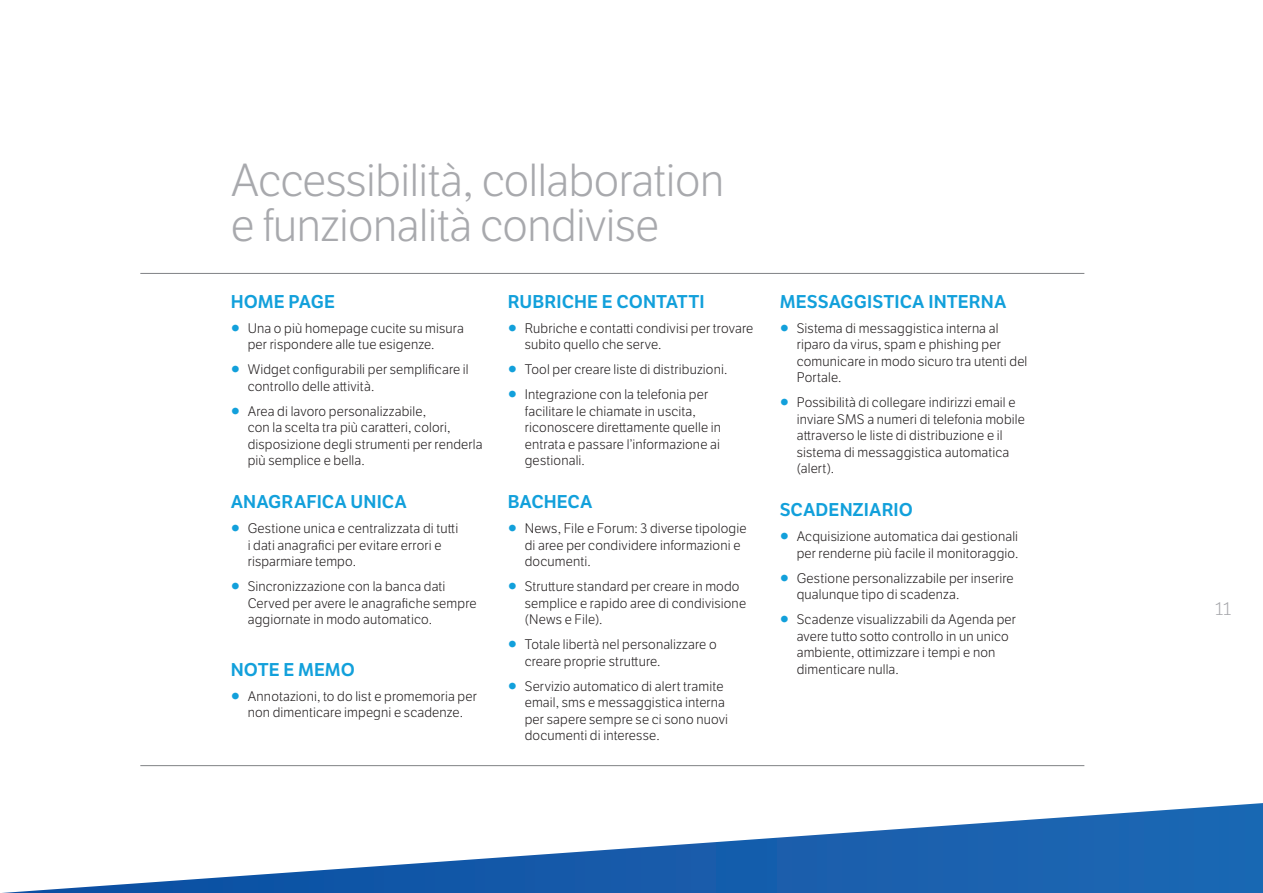
<style>
.page{position:relative;width:1263px;height:893px;background:#fff}
.page>*{position:absolute;margin:0;border:0;box-sizing:border-box;transform-origin:0 0}
.t1{font:300 45px/45px "LFT Etica";letter-spacing:-.01em;color:#a8a9ad}
.t2{font:600 18px "LFT Etica";letter-spacing:.005em;color:#12a0db}
.t3{font:300 18px "LFT Etica";color:#a8a9ad}
.t4{font:300 13.5px/16.5px "LFT Etica";letter-spacing:.01em;color:#231f20}
.s1{font-family:"Ocean Sans Std";font-weight:700;font-size:24px;color:#12a0db}
</style>
<div class="page">
<svg style="left:2px;top:803px;width:1261px;height:90px"></svg>
<hr style="left:140px;top:273px;width:944px;height:1px;background:#808285">
<hr style="left:140px;top:765px;width:944px;height:1px;background:#808285">
<h1 class="t1" style="left:231px;top:159px;width:495px">Accessibilità, collaboration e funzionalità condivise</h1>
<h2 class="t2" style="left:231px;top:290px;width:106px">HOME PAGE</h2>
<p class="t4" style="left:248px;top:320px;width:218px;text-indent:-17px"><span class="s1">•</span> Una o più homepage cucite su misura per rispondere alle tue esigenze.</p>
<p class="t4" style="left:248px;top:362px;width:223px;text-indent:-17px"><span class="s1">•</span> Widget configurabili per semplificare il controllo delle attività.</p>
<p class="t4" style="left:248px;top:403px;width:236px;text-indent:-17px"><span class="s1">•</span> Area di lavoro personalizzabile,<br>con la scelta tra più caratteri, colori, disposizione degli strumenti per renderla più semplice e bella.</p>
<h2 class="t2" style="left:231px;top:491px;width:178px">ANAGRAFICA UNICA</h2>
<p class="t4" style="left:248px;top:521px;width:212px;text-indent:-17px"><span class="s1">•</span> Gestione unica e centralizzata di tutti i dati anagrafici per evitare errori e risparmiare tempo.</p>
<p class="t4" style="left:248px;top:579px;width:230px;text-indent:-17px"><span class="s1">•</span> Sincronizzazione con la banca dati<br>Cerved per avere le anagrafiche sempre aggiornate in modo automatico.</p>
<h2 class="t2" style="left:231px;top:658px;width:126px">NOTE E MEMO</h2>
<p class="t4" style="left:231px;top:688px;width:248px;text-align:center"><span class="s1">•</span> Annotazioni, to do list e promemoria per non dimenticare impegni e scadenze.</p>
<h2 class="t2" style="left:508px;top:290px;width:198px">RUBRICHE E CONTATTI</h2>
<p class="t4" style="left:525px;top:320px;width:230px;text-indent:-17px"><span class="s1">•</span> Rubriche e contatti condivisi per trovare subito quello che serve.</p>
<p class="t4" style="left:508px;top:362px;width:221px"><span class="s1">•</span> Tool per creare liste di distribuzioni.</p>
<p class="t4" style="left:525px;top:387px;width:198px;text-indent:-17px"><span class="s1">•</span> Integrazione con la telefonia per facilitare le chiamate in uscita, riconoscere direttamente quelle in entrata e passare l’informazione ai gestionali.</p>
<h2 class="t2" style="left:508px;top:491px;width:86px">BACHECA</h2>
<p class="t4" style="left:525px;top:521px;width:223px;text-indent:-17px"><span class="s1">•</span> News, File e Forum: 3 diverse tipologie di aree per condividere informazioni e documenti.</p>
<p class="t4" style="left:525px;top:579px;width:223px;text-indent:-17px"><span class="s1">•</span> Strutture standard per creare in modo semplice e rapido aree di condivisione (News e File).</p>
<p class="t4" style="left:525px;top:637px;width:193px;text-indent:-17px"><span class="s1">•</span> Totale libertà nel personalizzare o creare proprie strutture.</p>
<p class="t4" style="left:525px;top:678px;width:205px;text-indent:-17px"><span class="s1">•</span> Servizio automatico di alert tramite email, sms e messaggistica interna per sapere sempre se ci sono nuovi documenti di interesse.</p>
<h2 class="t2" style="left:780px;top:290px;width:228px">MESSAGGISTICA INTERNA</h2>
<p class="t4" style="left:797px;top:320px;width:232px;text-indent:-17px"><span class="s1">•</span> Sistema di messaggistica interna al riparo da virus, spam e phishing per comunicare in modo sicuro tra utenti del<br>Portale.</p>
<p class="t4" style="left:797px;top:395px;width:230px;text-indent:-17px"><span class="s1">•</span> Possibilità di collegare indirizzi email e inviare SMS a numeri di telefonia mobile attraverso le liste di distribuzione e il sistema di messaggistica automatica (alert).</p>
<h2 class="t2" style="left:780px;top:499px;width:135px">SCADENZIARIO</h2>
<p class="t4" style="left:780px;top:529px;width:240px;text-align:right"><span class="s1">•</span> Acquisizione automatica dai gestionali per renderne più facile il monitoraggio.</p>
<p class="t4" style="left:797px;top:570px;width:218px;text-indent:-17px"><span class="s1">•</span> Gestione personalizzabile per inserire qualunque tipo di scadenza.</p>
<p class="t4" style="left:797px;top:612px;width:221px;text-indent:-17px"><span class="s1">•</span> Scadenze visualizzabili da Agenda per avere tutto sotto controllo in un unico ambiente, ottimizzare i tempi e non dimenticare nulla.</p>
<h2 class="t3" style="left:1215px;top:599px;width:18px">11</h2>
</div>
